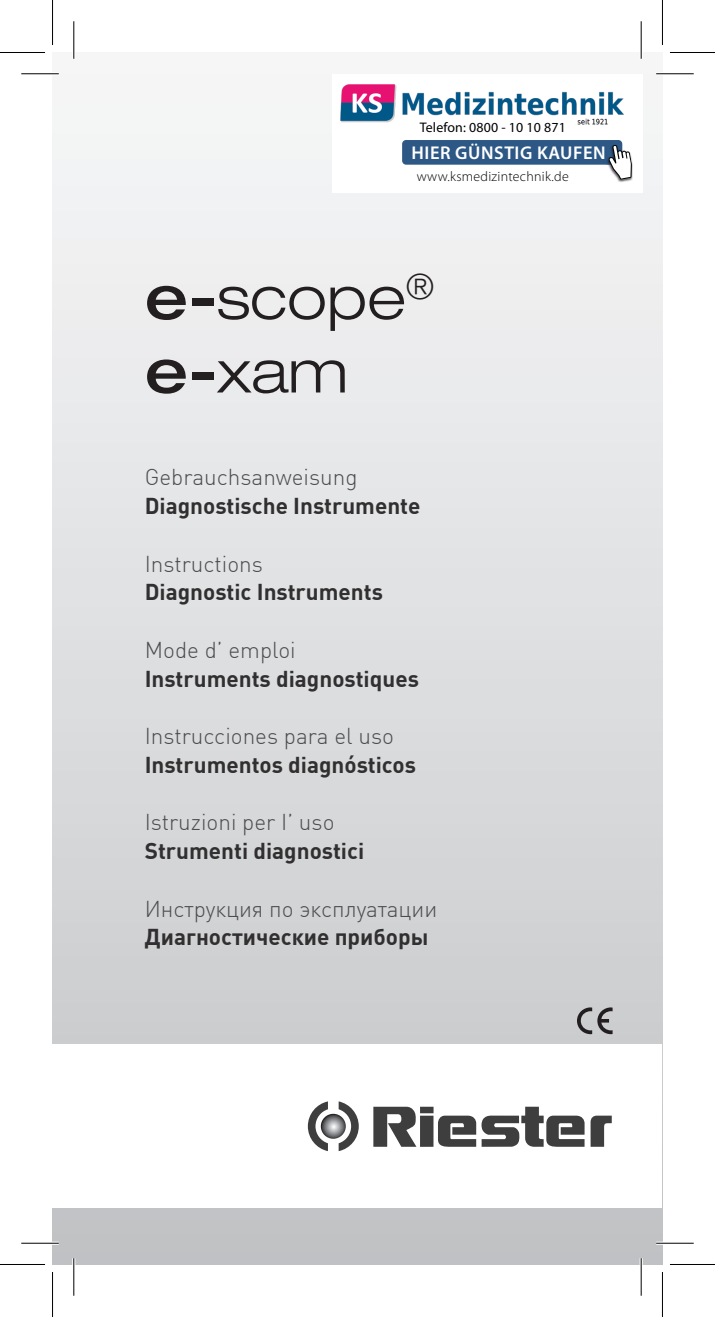
<style>
.page{position:relative;width:715px;height:1317px;background:#fff}
.page>*{position:absolute;margin:0;border:0;box-sizing:border-box;transform-origin:0 0}
.t1{font:300 expanded 60px "Helvetica Neue LT Pro";color:#231f20}
.t2{font:700 22.5px "DIN Pro";color:#312f30}
.t3{font:300 22.5px "DIN Pro";color:#4b4c4d}
.t4{font:600 18.5px "Myriad Pro";letter-spacing:.03em;color:#fff}
.t5{font:300 14px "Myriad Pro";letter-spacing:.02em;color:#010202}
.t6{font:14px "Myriad Pro";letter-spacing:.01em;color:#010202}
.s1{font-weight:500}
</style>
<div class="page">
<img style="left:52px;top:106px;width:610px;height:1158px">
<div style="left:52px;top:1045px;width:610px;height:163px;background:#fff"></div>
<svg style="left:308px;top:1101px;width:20px;height:50px"></svg>
<svg style="left:338px;top:1101px;width:20px;height:50px"></svg>
<svg style="left:321px;top:1114px;width:25px;height:25px"></svg>
<div style="left:420px;top:1107px;width:13px;height:6px;background:#3e3e3f"></div>
<svg style="left:373px;top:1107px;width:43px;height:40px"></svg>
<svg style="left:590px;top:1115px;width:21px;height:32px"></svg>
<div style="left:420px;top:1116px;width:13px;height:31px;background:#3e3e3f"></div>
<svg style="left:438px;top:1107px;width:146px;height:40px"></svg>
<svg style="left:577px;top:1007px;width:35px;height:27px"></svg>
<svg style="left:21px;top:1241px;width:38px;height:4px"></svg>
<svg style="left:656px;top:1241px;width:37px;height:4px"></svg>
<hr style="left:72px;top:1258px;width:3px;height:38px;background:#fff">
<hr style="left:639px;top:1258px;width:3px;height:38px;background:#fff">
<hr style="left:21px;top:73px;width:38px;height:1px;background:#000">
<hr style="left:656px;top:73px;width:37px;height:1px;background:#000">
<hr style="left:21px;top:1243px;width:38px;height:1px;background:#000">
<hr style="left:656px;top:1243px;width:37px;height:1px;background:#000">
<hr style="left:73px;top:21px;width:1px;height:38px;background:#000">
<hr style="left:73px;top:1258px;width:1px;height:38px;background:#000">
<hr style="left:640px;top:21px;width:1px;height:38px;background:#000">
<hr style="left:640px;top:1258px;width:1px;height:38px;background:#000">
<hr style="left:0;top:52px;width:45px;height:1px;background:#000">
<hr style="left:669px;top:52px;width:45px;height:1px;background:#000">
<hr style="left:0;top:1264px;width:45px;height:1px;background:#000">
<hr style="left:669px;top:1264px;width:45px;height:1px;background:#000">
<hr style="left:52px;top:0;width:1px;height:45px;background:#000">
<hr style="left:52px;top:1272px;width:1px;height:45px;background:#000">
<hr style="left:662px;top:0;width:1px;height:45px;background:#000">
<hr style="left:662px;top:1272px;width:1px;height:45px;background:#000">
<div style="left:332px;top:74px;width:310px;height:118px;background:#fff"></div>
<img style="left:617px;top:155px;width:15px;height:27px">
<svg style="left:402px;top:140px;width:229px;height:40px"></svg>
<div style="left:417px;top:171px;width:151px;height:10px;background:#fff"></div>
<img style="left:340px;top:84px;width:284px;height:41px">
<img style="left:419px;top:122px;width:144px;height:3px">
<p class="t6" style="left:419px;top:119px;width:147px">Telefon: 0800 - 10 10 871</p>
<p class="t4" style="left:411px;top:141px;width:196px">HIER GÜNSTIG KAUFEN</p>
<p class="t5" style="left:417px;top:168px;width:153px">www.ksmedizintechnik.de</p>
<p class="t1" style="left:145px;top:261px;width:291px"><span class="s1">e-</span>scope<sup>®</sup></p>
<p class="t1" style="left:145px;top:334px;width:205px"><span class="s1">e-</span>xam</p>
<p class="t3" style="left:145px;top:460px;width:214px">Gebrauchsanweisung</p>
<p class="t2" style="left:145px;top:488px;width:277px">Diagnostische Instrumente</p>
<p class="t3" style="left:145px;top:546px;width:120px">Instructions</p>
<p class="t2" style="left:145px;top:575px;width:240px">Diagnostic Instruments</p>
<p class="t3" style="left:145px;top:633px;width:152px">Mode d’ emploi</p>
<p class="t2" style="left:145px;top:661px;width:276px">Instruments diagnostiques</p>
<p class="t3" style="left:145px;top:719px;width:251px">Instrucciones para el uso</p>
<p class="t2" style="left:145px;top:747px;width:273px">Instrumentos diagnósticos</p>
<p class="t3" style="left:145px;top:805px;width:191px">Istruzioni per I’ uso</p>
<p class="t2" style="left:145px;top:833px;width:221px">Strumenti diagnostici</p>
<p class="t3" style="left:145px;top:891px;width:294px">Инструкция по эксплуатации</p>
<p class="t2" style="left:145px;top:920px;width:285px">Диагностические приборы</p>
</div>
